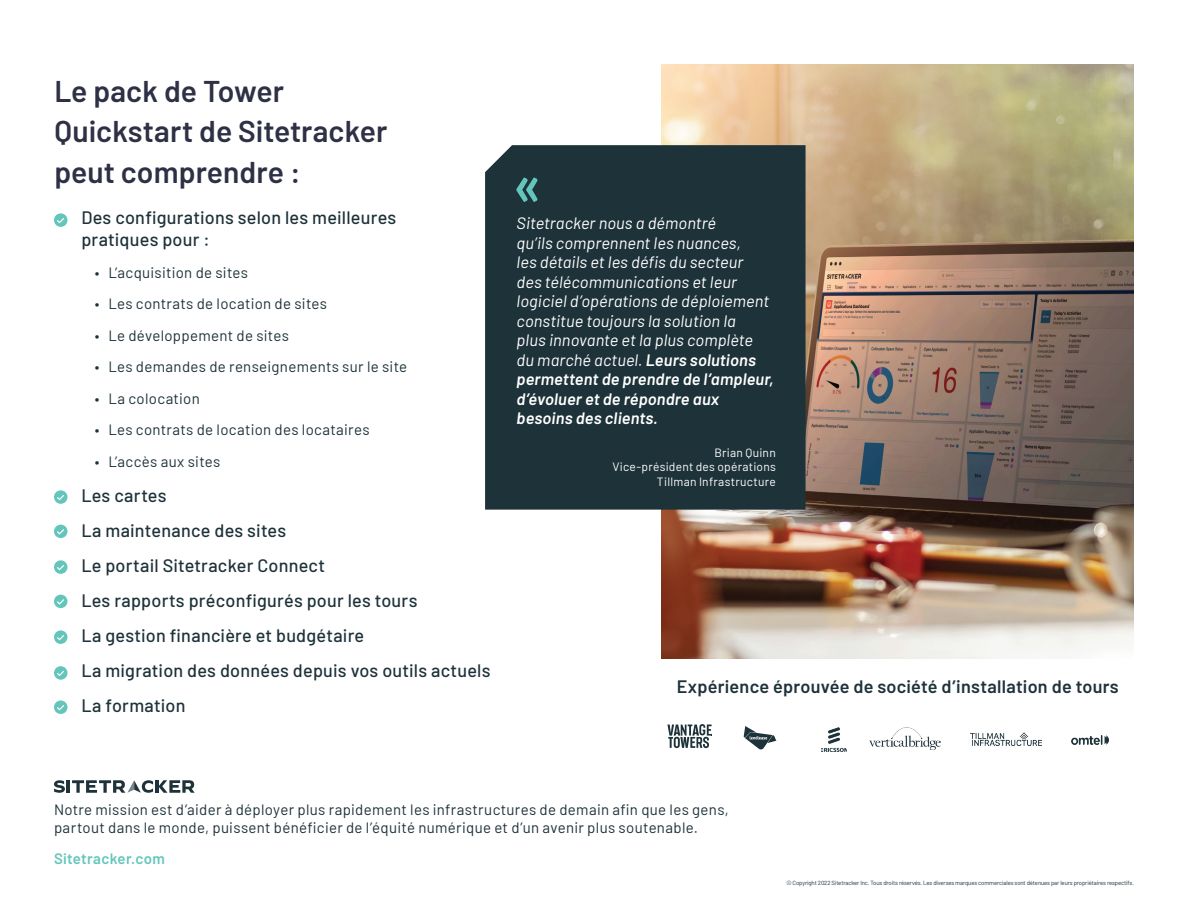
<style>
.page{position:relative;width:1188px;height:918px;background:#fff}
.page>*{position:absolute;margin:0;border:0;box-sizing:border-box;transform-origin:0 0}
.t1{font:700 60px "Lato";color:#64c6bb}
.t2{font:600 30px/40.5px "Barlow";color:#2e3045}
.t3{font:500 18px/35.1px "Barlow";letter-spacing:.015em;color:#1e323a}
.t4{font:600 18px "Barlow";letter-spacing:.015em;color:#1e323a}
.t5{font:italic 16.5px/19.5px "Barlow";letter-spacing:.005em;color:#fff}
.t6{font:15px/18px "Barlow";letter-spacing:.02em;color:#1e323a}
.t7{font:600 15px "Barlow";letter-spacing:.02em;color:#64c6bb}
.t8{font:12px/14.4px "Barlow";letter-spacing:.02em;color:#fff;text-align:right}
.t9{font:6px "Barlow";letter-spacing:-.02em;color:#1e323a}
.s1{font-weight:600}
</style>
<div class="page">
<img style="left:662px;top:64px;width:472px;height:595px">
<div style="left:485px;top:145px;width:321px;height:365px;background:#1e323a"></div>
<svg style="left:744px;top:726px;width:33px;height:24px"></svg>
<svg style="left:54px;top:213px;width:14px;height:14px"></svg>
<svg style="left:54px;top:490px;width:14px;height:14px"></svg>
<svg style="left:54px;top:525px;width:14px;height:13px"></svg>
<svg style="left:54px;top:560px;width:14px;height:14px"></svg>
<svg style="left:54px;top:595px;width:14px;height:13px"></svg>
<svg style="left:54px;top:630px;width:14px;height:14px"></svg>
<svg style="left:54px;top:666px;width:14px;height:14px"></svg>
<svg style="left:54px;top:700px;width:14px;height:14px"></svg>
<svg style="left:54px;top:780px;width:141px;height:13px"></svg>
<img style="left:870px;top:728px;width:70px;height:21px">
<img style="left:971px;top:733px;width:70px;height:13px">
<img style="left:821px;top:728px;width:26px;height:23px">
<img style="left:1071px;top:736px;width:37px;height:9px">
<svg style="left:667px;top:724px;width:45px;height:24px"></svg>
<h2 class="t2" style="left:54px;top:68px;width:335px">Le pack de Tower<br>Quickstart de Sitetracker peut comprendre :</h2>
<p class="t3" style="left:81px;top:206px;width:317px;line-height:21.6px">Des configurations selon les meilleures pratiques pour :</p>
<p class="t6" style="left:95px;top:262px;width:155px">• L’acquisition de sites</p>
<p class="t6" style="left:95px;top:294px;width:234px">• Les contrats de location de sites</p>
<p class="t6" style="left:95px;top:325px;width:196px">• Le développement de sites</p>
<p class="t6" style="left:95px;top:357px;width:314px">• Les demandes de renseignements sur le site</p>
<p class="t6" style="left:95px;top:388px;width:106px">• La colocation</p>
<p class="t6" style="left:95px;top:420px;width:276px">• Les contrats de location des locataires</p>
<p class="t6" style="left:95px;top:451px;width:127px">• L’accès aux sites</p>
<p class="t3" style="left:81px;top:476px;width:411px">Les cartes<br>La maintenance des sites<br>Le portail Sitetracker Connect<br>Les rapports préconfigurés pour les tours<br>La gestion financière et budgétaire<br>La migration des données depuis vos outils actuels<br>La formation</p>
<h1 class="t1" style="left:513px;top:150px;width:31px">«</h1>
<p class="t5" style="left:517px;top:212px;width:259px">Sitetracker nous a démontré<br>qu’ils comprennent les nuances,<br>les détails et les défis du secteur<br>des télécommunications et leur logiciel d’opérations de déploiement constitue toujours la solution la<br>plus innovante et la plus complète du marché actuel. <span class="s1">Leurs solutions permettent de prendre de l’ampleur, d’évoluer et de répondre aux besoins des clients.</span></p>
<p class="t8" style="left:612px;top:444px;width:165px">Brian Quinn<br>Vice-président des opérations<br>Tillman Infrastructure</p>
<p class="t4" style="left:677px;top:673px;width:444px">Expérience éprouvée de société d’installation de tours</p>
<p class="t6" style="left:54px;top:799px;width:676px">Notre mission est d’aider à déployer plus rapidement les infrastructures de demain afin que les gens, partout dans le monde, puissent bénéficier de l’équité numérique et d’un avenir plus soutenable.</p>
<p class="t7" style="left:54px;top:848px;width:112px">Sitetracker.com</p>
<p class="t9" style="left:786px;top:878px;width:349px">© Copyright 2022 Sitetracker Inc. Tous droits réservés. Les diverses marques commerciales sont détenues par leurs propriétaires respectifs.</p>
</div>
